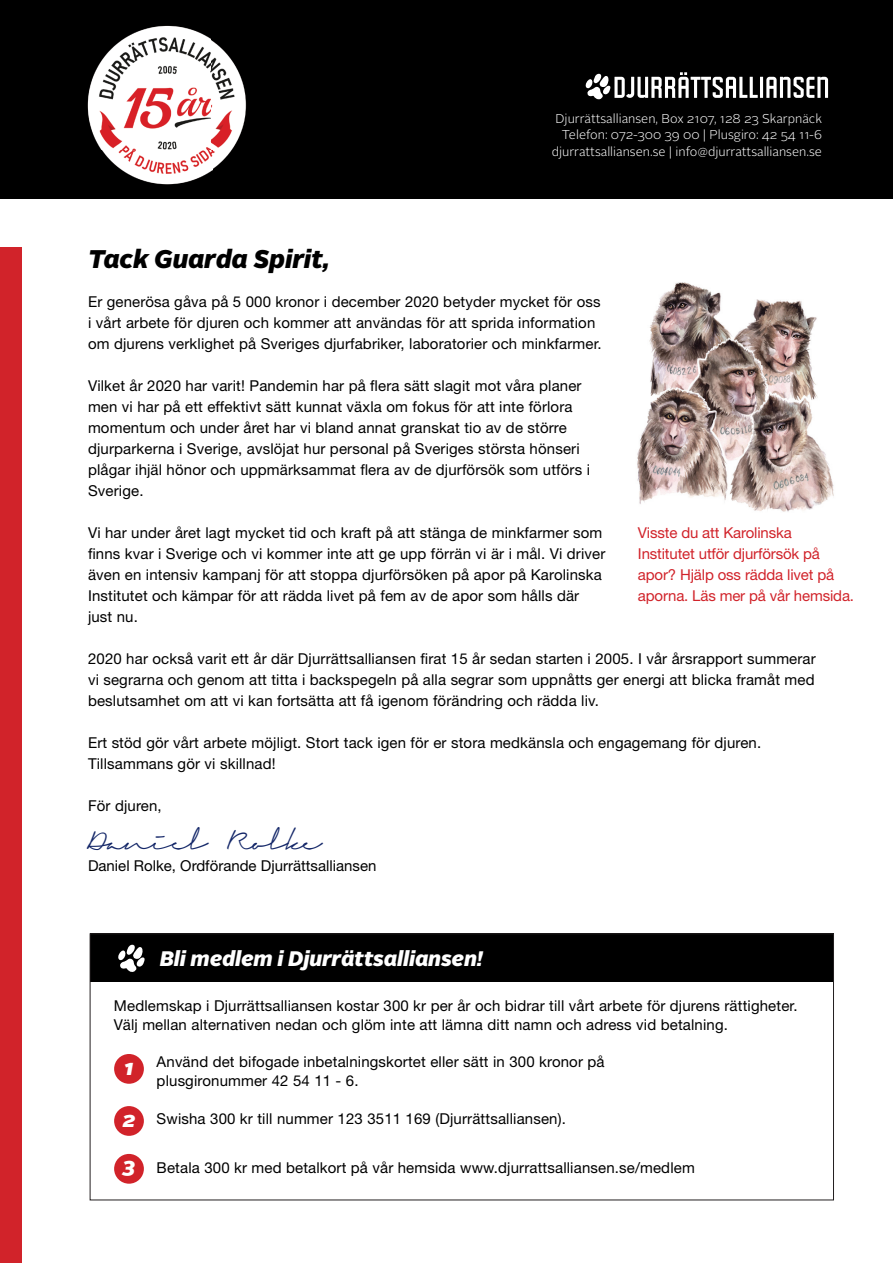
<style>
.page{position:relative;width:893px;height:1263px;background:#fff}
.page>*{position:absolute;margin:0;border:0;box-sizing:border-box;transform-origin:0 0}
.t1{font:italic 900 25.5px "Alright Sans";color:#000}
.t2{font:22.5px "Signerica Fat";color:#152869}
.t3{font:italic 900 21px "Alright Sans";color:#fff}
.t4{font:15px/21px "Helvetica Neue LT Std";letter-spacing:.01em;color:#000}
.t5{font:15px/21px "Helvetica Neue LT Std";letter-spacing:-.01em;color:#d1232a}
.t6{font:300 12.75px/16.5px "Alright Sans";color:#fff;text-align:right}
.s1{font-family:"Alright Sans";font-weight:900;font-style:italic;font-size:21px;color:#fff}
</style>
<div class="page">
<div style="left:90px;top:933px;width:743px;height:49px;background:#000"></div>
<svg style="left:118px;top:945px;width:27px;height:27px"></svg>
<div style="left:0;top:0;width:893px;height:198px;background:#000"></div>
<div style="left:0;top:247px;width:21px;height:1016px;background:#d1232a"></div>
<svg style="left:586px;top:72px;width:242px;height:27px"></svg>
<div style="left:114px;top:1054px;width:30px;height:30px;background:#d1232a;border-radius:50%"></div>
<div style="left:114px;top:1106px;width:30px;height:30px;background:#d1232a;border-radius:50%"></div>
<div style="left:114px;top:1154px;width:30px;height:30px;background:#d1232a;border-radius:50%"></div>
<div style="left:90px;top:933px;width:744px;height:267px;border:1px solid #231f20"></div>
<img style="left:87px;top:25px;width:160px;height:146px">
<img style="left:87px;top:150px;width:125px;height:35px">
<img style="left:637px;top:282px;width:197px;height:230px">
<p class="t6" style="left:552px;top:110px;width:272px">Djurrättsalliansen, Box 2107, 128 23 Skarpnäck<br>Telefon: 072-300 39 00 | Plusgiro: 42 54 11-6 djurrattsalliansen.se | info@djurrattsalliansen.se</p>
<h1 class="t1" style="left:88px;top:241px;width:243px">Tack Guarda Spirit,</h1>
<p class="t4" style="left:88px;top:291px;width:515px">Er generösa gåva på 5 000 kronor i december 2020 betyder mycket för oss i vårt arbete för djuren och kommer att användas för att sprida information om djurens verklighet på Sveriges djurfabriker, laboratorier och minkfarmer.</p>
<p class="t4" style="left:88px;top:375px;width:504px">Vilket år 2020 har varit! Pandemin har på era sätt slagit mot våra planer men vi har på ett effektivt sätt kunnat växla om fokus för att inte förlora momentum och under året har vi bland annat granskat tio av de större djurparkerna i Sverige, avslöjat hur personal på Sveriges största hönseri plågar ihjäl hönor och uppmärksammat era av de djurförsök som utförs i Sverige.</p>
<p class="t4" style="left:88px;top:522px;width:516px">Vi har under året lagt mycket tid och kraft på att stänga de minkfarmer som</p>
<p class="t4" style="left:96px;top:543px;width:511px">nns kvar i Sverige och vi kommer inte att ge upp förrän vi är i mål. Vi driver</p>
<p class="t4" style="left:88px;top:564px;width:515px">även en intensiv kampanj för att stoppa djurförsöken på apor på Karolinska</p>
<p class="t4" style="left:88px;top:585px;width:493px">Institutet och kämpar för att rädda livet på fem av de apor som hålls där</p>
<p class="t4" style="left:88px;top:606px;width:51px">just nu.</p>
<p class="t4" style="left:88px;top:648px;width:729px;text-align:justify">2020 har också varit ett år där Djurrättsalliansen rat 15 år sedan starten i 2005. I vår årsrapport summerar vi segrarna och genom att titta i backspegeln på alla segrar som uppnåtts ger energi att blicka framåt med beslutsamhet om att vi kan fortsätta att få igenom förändring och rädda liv.</p>
<p class="t4" style="left:88px;top:732px;width:675px">Ert stöd gör vårt arbete möjligt. Stort tack igen för er stora medkänsla och engagemang för djuren.<br>Tillsammans gör vi skillnad!</p>
<p class="t4" style="left:88px;top:795px;width:75px">För djuren,</p>
<h2 class="t2" style="left:88px;top:828px;width:233px">Daniel Rolke</h2>
<p class="t4" style="left:88px;top:855px;width:290px">Daniel Rolke, Ordförande Djurrättsalliansen</p>
<p class="t5" style="left:638px;top:522px;width:218px">Visste du att Karolinska<br>Institutet utför djurförsök på apor? Hjälp oss rädda livet på aporna. Läs mer på vår hemsida.</p>
<h3 class="t3" style="left:160px;top:943px;width:324px">Bli medlem i Djurrättsalliansen!</h3>
<p class="t4" style="left:114px;top:995px;width:685px;line-height:19.5px">Medlemskap i Djurrättsalliansen kostar 300 kr per år och bidrar till vårt arbete för djurens rättigheter.<br>Välj mellan alternativen nedan och glöm inte att lämna ditt namn och adress vid betalning.</p>
<p class="t4" style="left:157px;top:1051px;width:449px;line-height:19.5px;text-indent:-33px"><span class="s1">1</span> Använd det bifogade inbetalningskortet eller sätt in 300 kronor på plusgironummer 42 54 11 - 6.</p>
<p class="t4" style="left:122px;top:1108px;width:445px"><span class="s1">2</span> Swisha 300 kr till nummer 123 3511 169 (Djurrättsalliansen).</p>
<p class="t4" style="left:122px;top:1157px;width:574px"><span class="s1">3</span> Betala 300 kr med betalkort på vår hemsida www.djurrattsalliansen.se/medlem</p>
</div>
